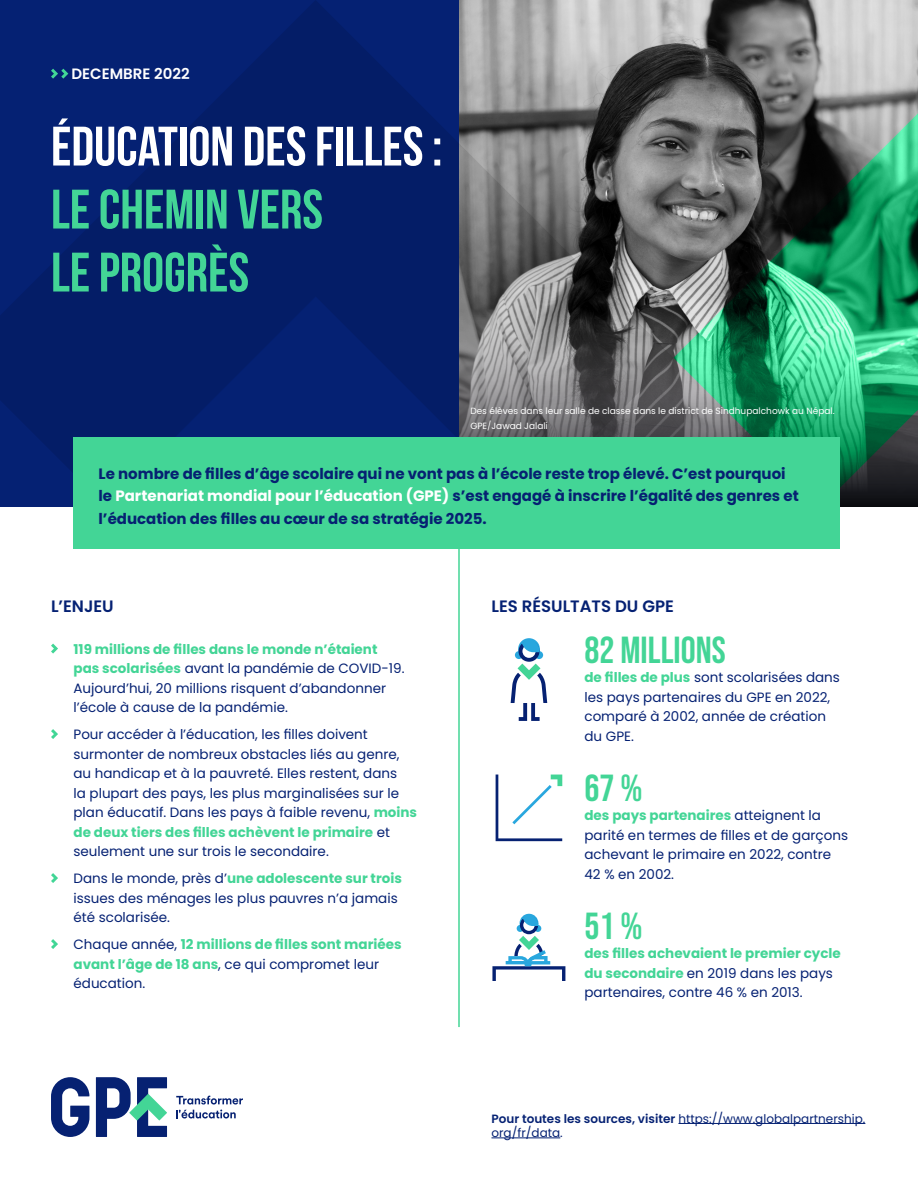
<style>
.page{position:relative;width:918px;height:1188px;background:#fff}
.page>*{position:absolute;margin:0;border:0;box-sizing:border-box;transform-origin:0 0}
.t1{font:55.5px/63px "Bebas Neue";color:#43d596}
.t2{font:55.5px "Bebas Neue";color:#fff}
.t3{font:37.5px "Bebas Neue";color:#43d596}
.t4{font:600 16.5px "Poppins";color:#052173}
.t5{font:700 15px/22.5px "Poppins";color:#062172}
.t6{font:600 15px "Poppins";color:#fff}
.t7{font:13.5px/19.5px "Poppins";color:#052173}
.t8{font:700 13.5px/19.5px "Poppins";color:#43d596}
.t9{font:12px/14.4px "Poppins";color:#052173}
.t10{font:9px/15px "Poppins";color:#fff}
.s1{color:#fff}
.s2{font-weight:700;color:#43d596}
.s3{font-weight:400;color:#052173}
.s4{font-weight:600}
</style>
<div class="page">
<svg style="left:96px;top:1077px;width:71px;height:60px"></svg>
<svg style="left:51px;top:1077px;width:38px;height:60px"></svg>
<svg style="left:176px;top:1096px;width:67px;height:23px"></svg>
<hr style="left:458px;top:444px;width:2px;height:583px;background:#43d596">
<svg style="left:0;top:0;width:674px;height:506px;background:#283a70"></svg>
<svg style="left:674px;top:0;width:244px;height:506px;background:#51856f"></svg>
<svg style="left:51px;top:69px;width:17px;height:10px"></svg>
<svg style="left:51px;top:644px;width:7px;height:10px"></svg>
<svg style="left:51px;top:729px;width:7px;height:10px"></svg>
<svg style="left:51px;top:873px;width:7px;height:10px"></svg>
<svg style="left:51px;top:939px;width:7px;height:10px"></svg>
<div style="left:73px;top:437px;width:767px;height:112px;background:#43d596"></div>
<hr style="left:678px;top:1123px;width:187px;height:1px;background:#052173">
<hr style="left:491px;top:1138px;width:69px;height:1px;background:#052173">
<svg style="left:511px;top:638px;width:36px;height:83px"></svg>
<svg style="left:496px;top:775px;width:66px;height:66px"></svg>
<svg style="left:492px;top:914px;width:73px;height:66px"></svg>
<p class="t6" style="left:72px;top:65px;width:120px">DECEMBRE 2022</p>
<h1 class="t2" style="left:51px;top:116px;width:393px">ÉDUCATION DES FILLES :</h1>
<h1 class="t1" style="left:51px;top:177px;width:274px">LE CHEMIN VERS<br>LE PROGRÈS</h1>
<p class="t10" style="left:470px;top:403px;width:366px">Des élèves dans leur salle de classe dans le district de Sindhupalchowk au Népal.<br>GPE/Jawad Jalali</p>
<p class="t5" style="left:99px;top:462px;width:702px">Le nombre de filles d’âge scolaire qui ne vont pas à l’école reste trop élevé. C’est pourquoi le <span class="s1">Partenariat mondial pour l’éducation (GPE)</span> s’est engagé à inscrire l’égalité des genres et l’éducation des filles au cœur de sa stratégie 2025.</p>
<p class="t4" style="left:51px;top:596px;width:64px">L’ENJEU</p>
<p class="t7" style="left:74px;top:639px;width:333px"><span class="s2">119 millions de filles dans le monde n’étaient pas scolarisées</span> avant la pandémie de COVID-19.<br>Aujourd’hui, 20 millions risquent d’abandonner l’école à cause de la pandémie.</p>
<p class="t7" style="left:74px;top:725px;width:345px">Pour accéder à l’éducation, les filles doivent surmonter de nombreux obstacles liés au genre, au handicap et à la pauvreté. Elles restent, dans<br>la plupart des pays, les plus marginalisées sur le plan éducatif. Dans les pays à faible revenu, <span class="s2">moins de deux tiers des filles achèvent le primaire</span> et seulement une sur trois le secondaire.</p>
<p class="t7" style="left:74px;top:869px;width:330px">Dans le monde, près d’<span class="s2">une adolescente sur trois </span>issues des ménages les plus pauvres n’a jamais été scolarisée.</p>
<p class="t8" style="left:74px;top:935px;width:330px"><span class="s3">Chaque année,</span> 12 millions de filles sont mariées avant l’âge de 18 ans<span class="s3">, ce qui compromet leur éducation.</span></p>
<p class="t4" style="left:491px;top:596px;width:184px">LES RÉSULTATS DU GPE</p>
<h2 class="t3" style="left:584px;top:628px;width:143px">82 MILLIONS</h2>
<p class="t7" style="left:584px;top:668px;width:257px"><span class="s2">de filles de plus</span> sont scolarisées dans les pays partenaires du GPE en 2022, comparé à 2002, année de création du GPE.</p>
<h2 class="t3" style="left:584px;top:766px;width:60px">67 %</h2>
<p class="t7" style="left:584px;top:806px;width:265px"><span class="s2">des pays partenaires</span> atteignent la parité en termes de filles et de garçons achevant le primaire en 2022, contre<br>42 % en 2002.</p>
<h2 class="t3" style="left:584px;top:904px;width:60px">51 %</h2>
<p class="t8" style="left:584px;top:944px;width:258px">des filles achevaient le premier cycle du secondaire <span class="s3">en 2019 dans les pays partenaires, contre 46 % en 2013.</span></p>
<p class="t9" style="left:491px;top:1111px;width:375px"><span class="s4">Pour toutes les sources, visiter</span> https://www.globalpartnership. org/fr/data.</p>
</div>
